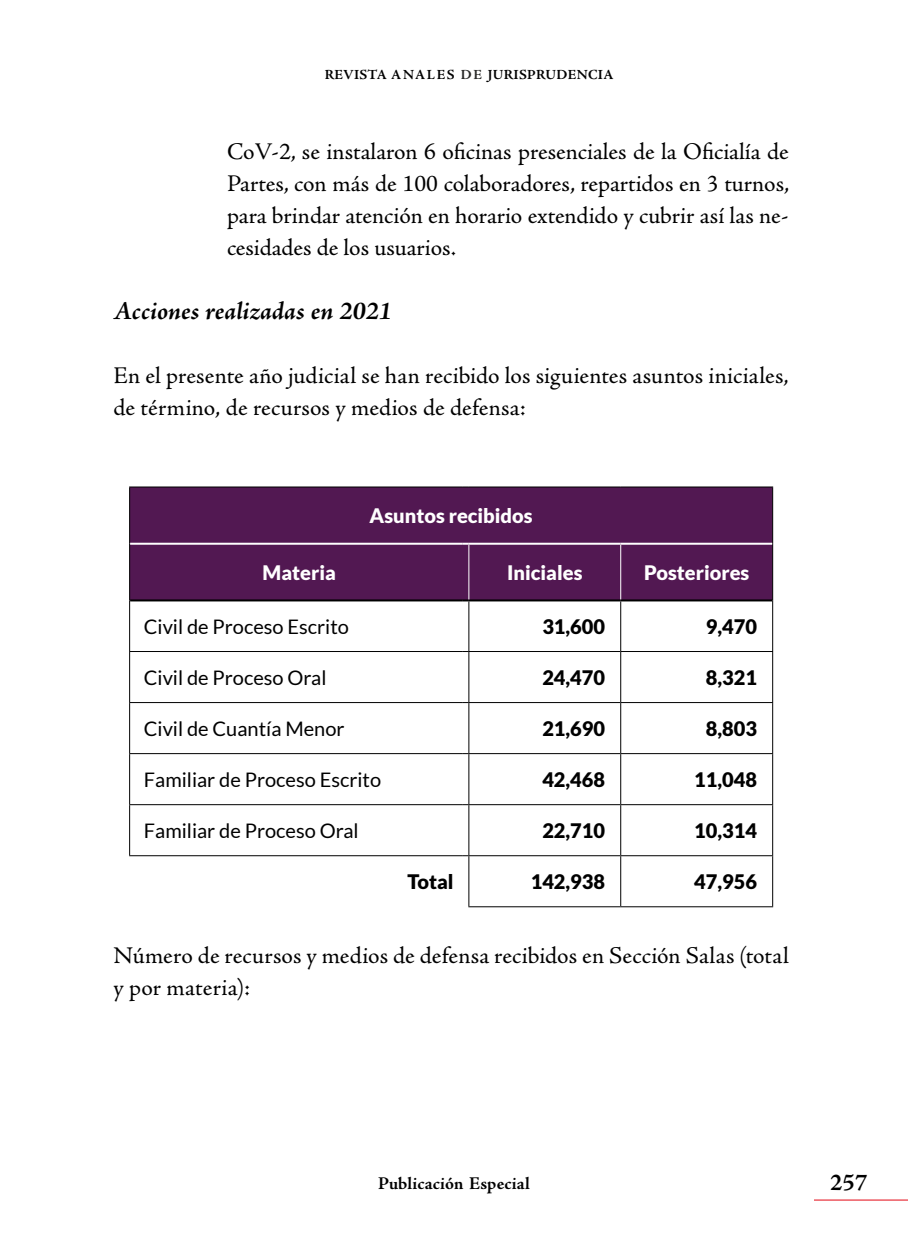
<style>
.page{position:relative;width:908px;height:1248px;background:#fff}
.page>*{position:absolute;margin:0;border:0;box-sizing:border-box;transform-origin:0 0}
.t1{font:italic 700 26px "Adobe Jenson Pro";color:#000}
.t2{font:24px/32px "Adobe Jenson Pro";color:#000}
.t3{font:700 24px "Adobe Jenson Pro";color:#000}
.t4{font:20px "Lato";color:#000}
.t5{font:900 20px "Lato";color:#000}
.t6{font:900 20px "Lato";color:#fff}
.t7{font:700 18px "Adobe Jenson Pro";letter-spacing:.005em;color:#000}
.t8{font:700 14px "Adobe Jenson Pro";letter-spacing:.025em;color:#000}
.s1{color:#282827}
</style>
<div class="page">
<hr style="left:813px;top:1199px;width:94px;height:1px;background:#e30613">
<div style="left:130px;top:487px;width:641px;height:112px;background:#521852"></div>
<hr style="left:129px;top:486px;width:333px;height:1px;background:#000">
<hr style="left:129px;top:487px;width:1px;height:56px;background:#000">
<hr style="left:468px;top:486px;width:152px;height:1px;background:#000">
<hr style="left:620px;top:486px;width:152px;height:1px;background:#000">
<hr style="left:771px;top:487px;width:1px;height:56px;background:#000">
<hr style="left:129px;top:543px;width:1px;height:57px;background:#000">
<hr style="left:771px;top:543px;width:1px;height:57px;background:#000">
<hr style="left:129px;top:600px;width:1px;height:51px;background:#000">
<hr style="left:468px;top:601px;width:1px;height:50px;background:#000">
<hr style="left:620px;top:601px;width:1px;height:50px;background:#000">
<hr style="left:771px;top:600px;width:1px;height:51px;background:#000">
<hr style="left:129px;top:651px;width:333px;height:1px;background:#000">
<hr style="left:129px;top:652px;width:1px;height:50px;background:#000">
<hr style="left:468px;top:651px;width:152px;height:1px;background:#000">
<hr style="left:468px;top:652px;width:1px;height:50px;background:#000">
<hr style="left:620px;top:651px;width:152px;height:1px;background:#000">
<hr style="left:620px;top:652px;width:1px;height:50px;background:#000">
<hr style="left:771px;top:652px;width:1px;height:50px;background:#000">
<hr style="left:129px;top:702px;width:333px;height:1px;background:#000">
<hr style="left:129px;top:703px;width:1px;height:50px;background:#000">
<hr style="left:468px;top:702px;width:152px;height:1px;background:#000">
<hr style="left:468px;top:703px;width:1px;height:50px;background:#000">
<hr style="left:620px;top:702px;width:152px;height:1px;background:#000">
<hr style="left:620px;top:703px;width:1px;height:50px;background:#000">
<hr style="left:771px;top:703px;width:1px;height:50px;background:#000">
<hr style="left:129px;top:753px;width:333px;height:1px;background:#000">
<hr style="left:129px;top:754px;width:1px;height:50px;background:#000">
<hr style="left:468px;top:753px;width:152px;height:1px;background:#000">
<hr style="left:468px;top:754px;width:1px;height:50px;background:#000">
<hr style="left:620px;top:753px;width:152px;height:1px;background:#000">
<hr style="left:620px;top:754px;width:1px;height:50px;background:#000">
<hr style="left:771px;top:754px;width:1px;height:50px;background:#000">
<hr style="left:129px;top:804px;width:333px;height:1px;background:#000">
<hr style="left:129px;top:805px;width:1px;height:50px;background:#000">
<hr style="left:468px;top:804px;width:152px;height:1px;background:#000">
<hr style="left:468px;top:805px;width:1px;height:50px;background:#000">
<hr style="left:620px;top:804px;width:152px;height:1px;background:#000">
<hr style="left:620px;top:805px;width:1px;height:50px;background:#000">
<hr style="left:771px;top:805px;width:1px;height:50px;background:#000">
<hr style="left:468px;top:855px;width:152px;height:1px;background:#000">
<hr style="left:468px;top:856px;width:1px;height:50px;background:#000">
<hr style="left:620px;top:855px;width:152px;height:1px;background:#000">
<hr style="left:620px;top:856px;width:1px;height:50px;background:#000">
<hr style="left:771px;top:856px;width:1px;height:50px;background:#000">
<hr style="left:468px;top:906px;width:152px;height:1px;background:#000">
<hr style="left:620px;top:906px;width:152px;height:1px;background:#000">
<hr style="left:130px;top:599px;width:332px;height:2px;background:#000">
<svg style="left:462px;top:599px;width:6px;height:2px"></svg>
<hr style="left:468px;top:599px;width:152px;height:2px;background:#000">
<hr style="left:620px;top:599px;width:151px;height:2px;background:#000">
<hr style="left:129px;top:855px;width:333px;height:1px;background:#000">
<hr style="left:130px;top:542px;width:332px;height:2px;background:#fff">
<svg style="left:462px;top:542px;width:6px;height:2px"></svg>
<hr style="left:468px;top:542px;width:152px;height:2px;background:#fff">
<hr style="left:620px;top:542px;width:151px;height:2px;background:#fff">
<hr style="left:468px;top:544px;width:1px;height:55px;background:#fff">
<hr style="left:620px;top:544px;width:1px;height:55px;background:#fff">
<p class="t8" style="left:324px;top:67px;width:290px">REVISTA ANALES <span class="s1">DE</span> JURISPRUDENCIA</p>
<p class="t2" style="left:227px;top:136px;width:563px;text-align:justify">CoV-2, se instalaron 6 oficinas presenciales de la Oficialía de Partes, con más de 100 colaboradores, repartidos en 3 turnos, para brindar atención en horario extendido y cubrir así las ne&shy;cesidades de los usuarios.</p>
<p class="t1" style="left:113px;top:296px;width:280px">Acciones realizadas en 2021</p>
<p class="t2" style="left:113px;top:359px;width:676px">En el presente año judicial se han recibido los siguientes asuntos iniciales, de término, de recursos y medios de defensa:</p>
<p class="t6" style="left:369px;top:504px;width:164px">Asuntos recibidos</p>
<p class="t6" style="left:262px;top:561px;width:75px">Materia</p>
<p class="t6" style="left:507px;top:561px;width:77px">Iniciales</p>
<p class="t6" style="left:643px;top:561px;width:107px">Posteriores</p>
<p class="t4" style="left:144px;top:615px;width:206px">Civil de Proceso Escrito</p>
<p class="t5" style="left:542px;top:615px;width:64px">31,600</p>
<p class="t5" style="left:705px;top:615px;width:53px">9,470</p>
<p class="t4" style="left:144px;top:666px;width:184px">Civil de Proceso Oral</p>
<p class="t5" style="left:542px;top:666px;width:64px">24,470</p>
<p class="t5" style="left:705px;top:666px;width:53px">8,321</p>
<p class="t4" style="left:144px;top:717px;width:202px">Civil de Cuantía Menor</p>
<p class="t5" style="left:542px;top:717px;width:64px">21,690</p>
<p class="t5" style="left:705px;top:717px;width:53px">8,803</p>
<p class="t4" style="left:144px;top:768px;width:239px">Familiar de Proceso Escrito</p>
<p class="t5" style="left:542px;top:768px;width:64px">42,468</p>
<p class="t5" style="left:694px;top:768px;width:64px">11,048</p>
<p class="t4" style="left:144px;top:819px;width:216px">Familiar de Proceso Oral</p>
<p class="t5" style="left:542px;top:819px;width:64px">22,710</p>
<p class="t5" style="left:694px;top:819px;width:64px">10,314</p>
<p class="t5" style="left:407px;top:870px;width:48px">Total</p>
<p class="t5" style="left:530px;top:870px;width:76px">142,938</p>
<p class="t5" style="left:694px;top:870px;width:64px">47,956</p>
<p class="t2" style="left:113px;top:940px;width:676px">Número de recursos y medios de defensa recibidos en Sección Salas (total y por materia):</p>
<p class="t7" style="left:378px;top:1173px;width:153px">Publicación Especial</p>
<p class="t3" style="left:829px;top:1168px;width:39px">257</p>
</div>
